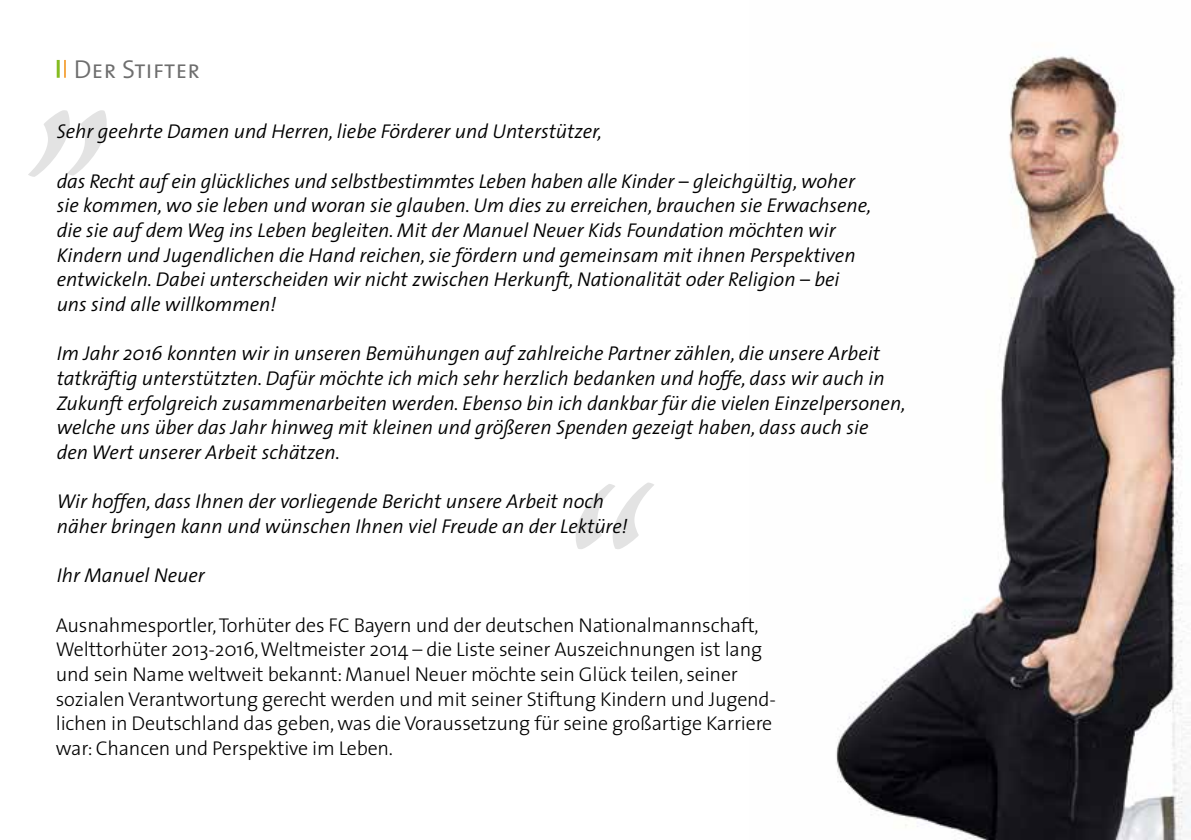
<style>
.page{position:relative;width:1191px;height:840px;background:#fff}
.page>*{position:absolute;margin:0;border:0;box-sizing:border-box;transform-origin:0 0}
.t1{font:26px "The Sans Semi Light Caps";color:#6e6e6e}
.t2{font:italic 300 20px/24.6px "The Sans";color:#000}
.t3{font:300 20px/24.6px "The Sans";letter-spacing:-.01em;color:#000}
</style>
<div class="page">
<svg style="left:28px;top:110px;width:79px;height:67px"></svg>
<svg style="left:576px;top:482px;width:78px;height:67px"></svg>
<hr style="left:57px;top:60px;width:3px;height:18px;background:#85bc21">
<svg style="left:64px;top:60px;width:2px;height:18px"></svg>
<img style="left:836px;top:56px;width:355px;height:783px">
<h1 class="t1" style="left:74px;top:47px;width:128px">Der Stifter</h1>
<p class="t2" style="left:57px;top:118px;width:547px">Sehr geehrte Damen und Herren, liebe Förderer und Unterstützer,</p>
<p class="t2" style="left:57px;top:168px;width:816px">das Recht auf ein glückliches und selbstbestimmtes Leben haben alle Kinder – gleichgültig, woher sie kommen, wo sie leben und woran sie glauben. Um dies zu erreichen, brauchen sie Erwachsene, die sie auf dem Weg ins Leben begleiten. Mit der Manuel Neuer Kids Foundation möchten wir Kindern und Jugendlichen die Hand reichen, sie fördern und gemeinsam mit ihnen Perspektiven entwickeln. Dabei unterscheiden wir nicht zwischen Herkunft, Nationalität oder Religion – bei uns sind alle willkommen!</p>
<p class="t2" style="left:57px;top:340px;width:850px">Im Jahr 2016 konnten wir in unseren Bemühungen auf zahlreiche Partner zählen, die unsere Arbeit tatkräftig unterstützten. Dafür möchte ich mich sehr herzlich bedanken und hoffe, dass wir auch in Zukunft erfolgreich zusammenarbeiten werden. Ebenso bin ich dankbar für die vielen Einzelpersonen, welche uns über das Jahr hinweg mit kleinen und größeren Spenden gezeigt haben, dass auch sie<br>den Wert unserer Arbeit schätzen.</p>
<p class="t2" style="left:57px;top:488px;width:572px">Wir hoffen, dass Ihnen der vorliegende Bericht unsere Arbeit noch näher bringen kann und wünschen Ihnen viel Freude an der Lektüre!</p>
<p class="t2" style="left:57px;top:562px;width:150px">Ihr Manuel Neuer</p>
<p class="t3" style="left:56px;top:611px;width:721px">Ausnahmesportler, Torhüter des FC Bayern und der deutschen Nationalmannschaft, Welttorhüter 2013-2016, Weltmeister 2014 – die Liste seiner Auszeichnungen ist lang und sein Name weltweit bekannt: Manuel Neuer möchte sein Glück teilen, seiner sozialen Verantwortung gerecht werden und mit seiner Stiftung Kindern und Jugend&shy;lichen in Deutschland das geben, was die Voraussetzung für seine großartige Karriere war: Chancen und Perspektive im Leben.</p>
</div>
